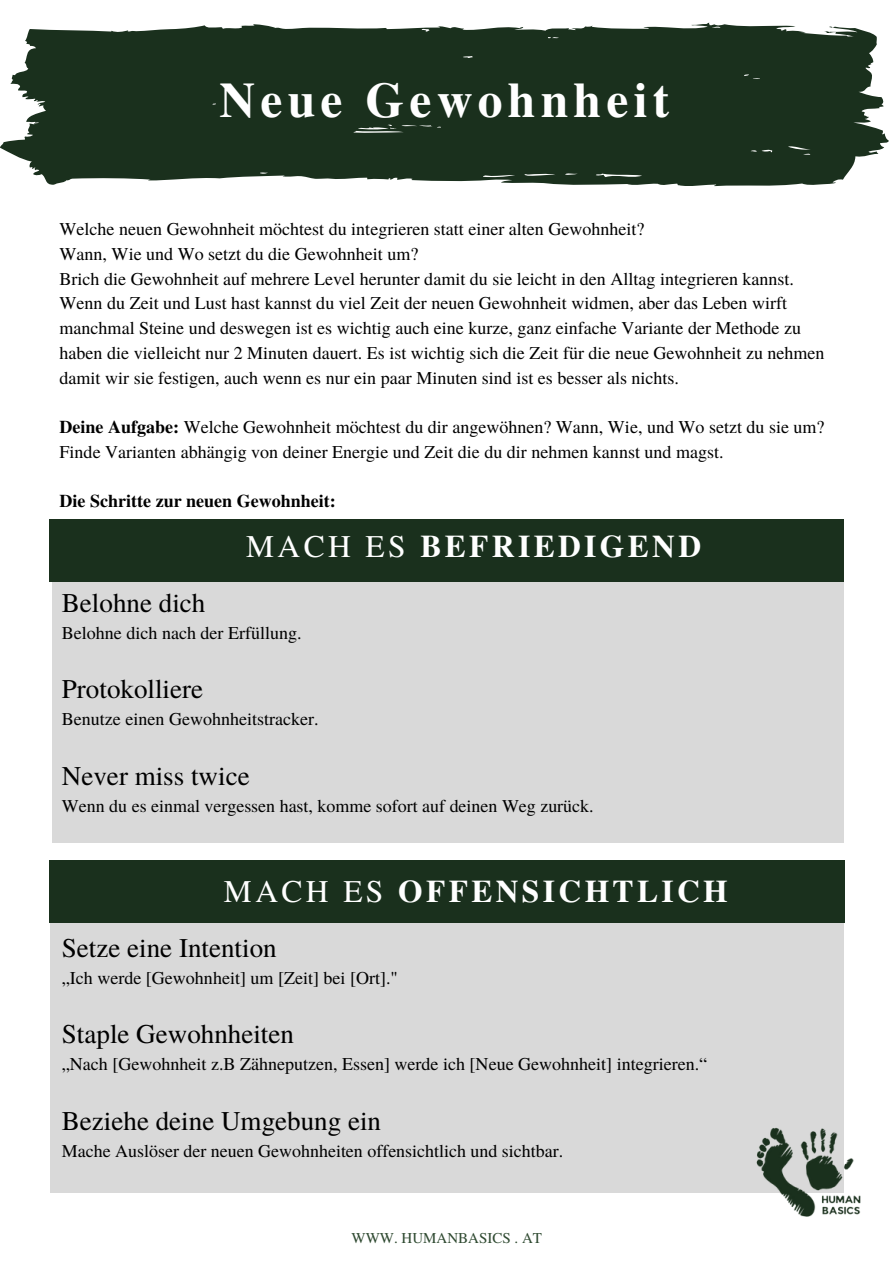
<style>
.page{position:relative;width:894px;height:1264px;background:#fff}
.page>*{position:absolute;margin:0;border:0;box-sizing:border-box;transform-origin:0 0}
.t1{font:700 49.5px "Te X Gyre Termes";letter-spacing:.105em;color:#fff}
.t2{font:700 31.5px "Te X Gyre Termes";letter-spacing:.105em;color:#fff}
.t3{font:27px "Te X Gyre Termes";color:#000}
.t4{font:18px/24.8px "Te X Gyre Termes";color:#000}
.t5{font:700 18px "Te X Gyre Termes";color:#000}
.t6{font:15px "Te X Gyre Termes";color:#2f4a31}
.s1{font-weight:700}
.s2{font-weight:400}
</style>
<div class="page">
<div style="left:52px;top:582px;width:791px;height:260px;background:#d9d9d9"></div>
<div style="left:49px;top:520px;width:794px;height:62px;background:#1a301d"></div>
<div style="left:50px;top:923px;width:793px;height:269px;background:#d9d9d9"></div>
<div style="left:50px;top:860px;width:794px;height:62px;background:#1a301d"></div>
<svg style="left:0;top:23px;width:888px;height:164px;fill:#1a301d"></svg>
<img style="left:730px;top:1096px;width:131px;height:121px">
<h5 class="t1" style="left:219px;top:62px;width:451px">Neue Gewohnheit</h5>
<h5 class="t4" style="left:60px;top:216px;width:766px">Welche neuen Gewohnheit möchtest du integrieren statt einer alten Gewohnheit?<br>Wann, Wie und Wo setzt du die Gewohnheit um?<br>Brich die Gewohnheit auf mehrere Level herunter damit du sie leicht in den Alltag integrieren kannst.<br>Wenn du Zeit und Lust hast kannst du viel Zeit der neuen Gewohnheit widmen, aber das Leben wirft manchmal Steine und deswegen ist es wichtig auch eine kurze, ganz einfache Variante der Methode zu haben die vielleicht nur 2 Minuten dauert. Es ist wichtig sich die Zeit für die neue Gewohnheit zu nehmen damit wir sie festigen, auch wenn es nur ein paar Minuten sind ist es besser als nichts.</h5>
<h3 class="t4" style="left:60px;top:414px;width:766px"><span class="s1">Deine Aufgabe:</span> Welche Gewohnheit möchtest du dir angewöhnen? Wann, Wie, und Wo setzt du sie um?<br>Finde Varianten abhängig von deiner Energie und Zeit die du dir nehmen kannst und magst.</h3>
<h5 class="t5" style="left:60px;top:487px;width:277px">Die Schritte zur neuen Gewohnheit:</h5>
<h5 class="t3" style="left:62px;top:583px;width:145px">Belohne dich</h5>
<p class="t2" style="left:246px;top:521px;width:456px"><span class="s2">MACH ES</span> BEFRIEDIGEND</p>
<h3 class="t4" style="left:62px;top:619px;width:241px">Belohne dich nach der Erfüllung.</h3>
<h5 class="t3" style="left:62px;top:669px;width:143px">Protokolliere</h5>
<h5 class="t4" style="left:62px;top:706px;width:258px">Benutze einen Gewohnheitstracker.</h5>
<h4 class="t3" style="left:62px;top:756px;width:189px">Never miss twice</h4>
<h3 class="t4" style="left:62px;top:792px;width:533px">Wenn du es einmal vergessen hast, komme sofort auf deinen Weg zurück.</h3>
<h1 class="t2" style="left:224px;top:866px;width:505px"><span class="s2">MACH ES</span> OFFENSICHTLICH</h1>
<h2 class="t3" style="left:62px;top:928px;width:216px">Setze eine Intention</h2>
<h3 class="t4" style="left:62px;top:964px;width:337px">„Ich werde [Gewohnheit] um [Zeit] bei [Ort]."</h3>
<h3 class="t3" style="left:62px;top:1014px;width:233px">Staple Gewohnheiten</h3>
<h5 class="t4" style="left:62px;top:1050px;width:646px">„Nach [Gewohnheit z.B Zähneputzen, Essen] werde ich [Neue Gewohnheit] integrieren.“</h5>
<h5 class="t3" style="left:62px;top:1101px;width:320px">Beziehe deine Umgebung ein</h5>
<h2 class="t4" style="left:62px;top:1137px;width:502px">Mache Auslöser der neuen Gewohnheiten offensichtlich und sichtbar.</h2>
<h3 class="t6" style="left:351px;top:1227px;width:192px">WWW. HUMANBASICS . AT</h3>
</div>
